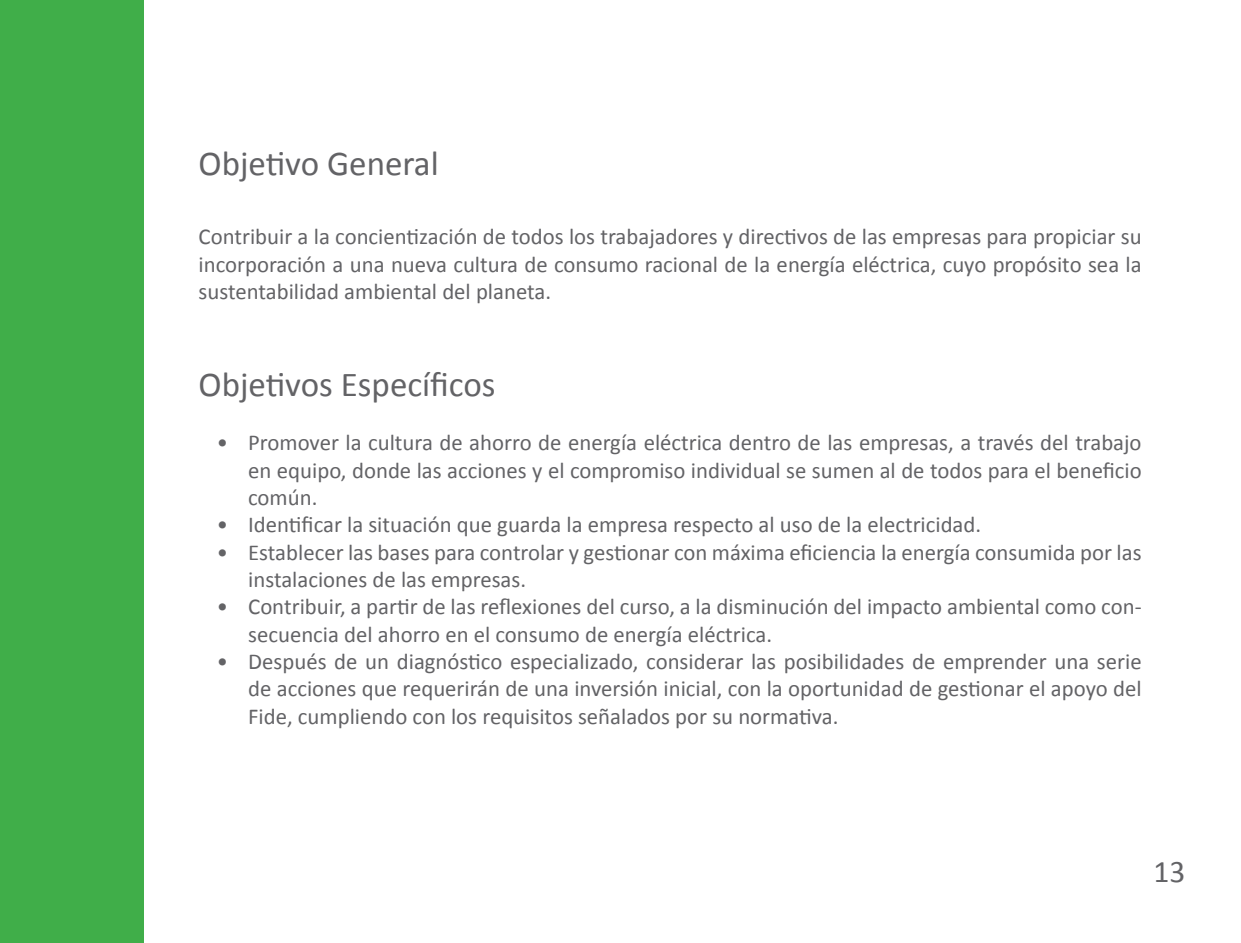
<style>
.page{position:relative;width:1241px;height:943px;background:#fff}
.page>*{position:absolute;margin:0;border:0;box-sizing:border-box;transform-origin:0 0}
.Título_3{font:35px "Calibri";color:#636366}
.t1{font:31.5px "Calibri";color:#636366}
.Título_3-2{font:22.75px/27.3px "Calibri";color:#636366;text-align:justify}
</style>
<div class="page">
<div style="left:0;top:0;width:144px;height:943px;background:#40ae49"></div>
<p class="Título_3" style="left:198px;top:141px;width:242px">Objetivo General</p>
<p class="Título_3-2" style="left:198px;top:223px;width:944px">Contribuir a la concientización de todos los trabajadores y directivos de las empresas para propiciar su incorporación a una nueva cultura de consumo racional de la energía eléctrica, cuyo propósito sea la sustentabilidad ambiental del planeta.</p>
<p class="Título_3" style="left:198px;top:362px;width:298px">Objetivos Específicos</p>
<p class="Título_3-2" style="left:248px;top:429px;width:894px;text-indent:-32px">• Promover la cultura de ahorro de energía eléctrica dentro de las empresas, a través del trabajo en equipo, donde las acciones y el compromiso individual se sumen al de todos para el beneficio común.</p>
<p class="Título_3-2" style="left:217px;top:511px;width:766px">• Identificar la situación que guarda la empresa respecto al uso de la electricidad.</p>
<p class="Título_3-2" style="left:248px;top:538px;width:894px;text-indent:-32px">• Establecer las bases para controlar y gestionar con máxima eficiencia la energía consumida por las instalaciones de las empresas.</p>
<p class="Título_3-2" style="left:248px;top:593px;width:894px;text-indent:-32px">• Contribuir, a partir de las reflexiones del curso, a la disminución del impacto ambiental como con&shy;secuencia del ahorro en el consumo de energía eléctrica.</p>
<p class="Título_3-2" style="left:248px;top:647px;width:894px;text-indent:-32px">• Después de un diagnóstico especializado, considerar las posibilidades de emprender una serie de acciones que requerirán de una inversión inicial, con la oportunidad de gestionar el apoyo del Fide, cumpliendo con los requisitos señalados por su normativa.</p>
<h2 class="t1" style="left:1153px;top:852px;width:33px">13</h2>
</div>
